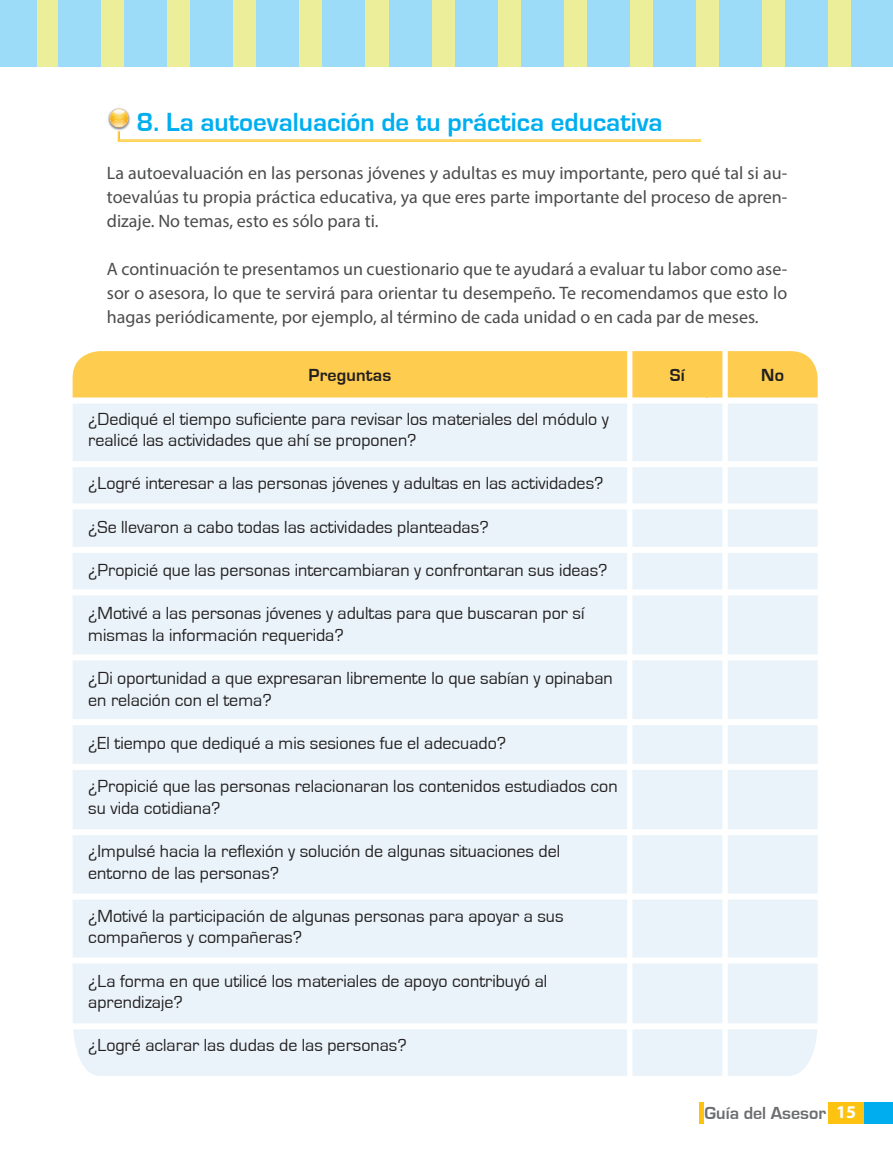
<style>
.page{position:relative;width:893px;height:1150px;background:#fff}
.page>*{position:absolute;margin:0;border:0;box-sizing:border-box;transform-origin:0 0}
.t1{font:700 27px "Eurostile";color:#00aeef}
.t2{font:18px/21.6px "Eurostile";color:#231f20}
.t3{font:18px/24px "Myriad Pro";color:#4b4c4d;text-align:justify}
.t4{font:700 18px "Eurostile";color:#6c6d70}
.t5{font:700 18px "Eurostile";letter-spacing:.01em;color:#231f20}
.s1{font-family:"Myriad Pro";color:#fff}
</style>
<div class="page">
<div style="left:828px;top:1101px;width:65px;height:22px;background:#fec210"></div>
<hr style="left:699px;top:1101px;width:4px;height:22px;background:#fec210">
<div style="left:864px;top:1101px;width:29px;height:22px;background:#00aeef"></div>
<hr style="left:0;top:0;width:1px;height:67px;background:#9cdcf8">
<div style="left:2px;top:0;width:891px;height:67px;background:#edee99"></div>
<div style="left:2px;top:0;width:35px;height:67px;background:#9cdcf8"></div>
<div style="left:58px;top:0;width:43px;height:67px;background:#9cdcf8"></div>
<div style="left:124px;top:0;width:43px;height:67px;background:#9cdcf8"></div>
<div style="left:190px;top:0;width:43px;height:67px;background:#9cdcf8"></div>
<div style="left:257px;top:0;width:42px;height:67px;background:#9cdcf8"></div>
<div style="left:323px;top:0;width:42px;height:67px;background:#9cdcf8"></div>
<div style="left:389px;top:0;width:42px;height:67px;background:#9cdcf8"></div>
<div style="left:455px;top:0;width:42px;height:67px;background:#9cdcf8"></div>
<div style="left:521px;top:0;width:42px;height:67px;background:#9cdcf8"></div>
<div style="left:587px;top:0;width:43px;height:67px;background:#9cdcf8"></div>
<div style="left:653px;top:0;width:43px;height:67px;background:#9cdcf8"></div>
<div style="left:719px;top:0;width:43px;height:67px;background:#9cdcf8"></div>
<div style="left:785px;top:0;width:43px;height:67px;background:#9cdcf8"></div>
<div style="left:851px;top:0;width:42px;height:67px;background:#9cdcf8"></div>
<div style="left:73px;top:351px;width:745px;height:46px;background:#fecc4e"></div>
<div style="left:73px;top:404px;width:745px;height:671px;background:#e9f3f9"></div>
<div style="left:627px;top:350px;width:5px;height:729px;background:#fff"></div>
<div style="left:722px;top:351px;width:6px;height:728px;background:#fff"></div>
<div style="left:72px;top:461px;width:747px;height:6px;background:#fff"></div>
<div style="left:72px;top:503px;width:747px;height:6px;background:#fff"></div>
<div style="left:72px;top:546px;width:747px;height:6px;background:#fff"></div>
<div style="left:72px;top:589px;width:747px;height:6px;background:#fff"></div>
<div style="left:72px;top:654px;width:747px;height:6px;background:#fff"></div>
<div style="left:72px;top:719px;width:747px;height:6px;background:#fff"></div>
<div style="left:72px;top:763px;width:747px;height:6px;background:#fff"></div>
<div style="left:72px;top:829px;width:747px;height:6px;background:#fff"></div>
<div style="left:72px;top:893px;width:747px;height:6px;background:#fff"></div>
<div style="left:72px;top:957px;width:747px;height:6px;background:#fff"></div>
<div style="left:72px;top:1023px;width:747px;height:6px;background:#fff"></div>
<img style="left:108px;top:108px;width:15px;height:16px">
<img style="left:109px;top:109px;width:3px;height:19px">
<img style="left:110px;top:111px;width:2px;height:13px">
<svg style="left:112px;top:109px;width:589px;height:32px"></svg>
<img style="left:112px;top:120px;width:14px;height:7px">
<h1 class="t1" style="left:137px;top:107px;width:527px">8. La autoevaluación de tu práctica educativa</h1>
<p class="t3" style="left:107px;top:161px;width:682px">La autoevaluación en las personas jóvenes y adultas es muy importante, pero qué tal si au&shy;toevalúas tu propia práctica educativa, ya que eres parte importante del proceso de apren&shy;dizaje. No temas, esto es sólo para ti.</p>
<p class="t3" style="left:107px;top:257px;width:682px">A continuación te presentamos un cuestionario que te ayudará a evaluar tu labor como ase&shy;sor o asesora, lo que te servirá para orientar tu desempeño. Te recomendamos que esto lo hagas periódicamente, por ejemplo, al término de cada unidad o en cada par de meses.</p>
<p class="t5" style="left:309px;top:365px;width:84px">Preguntas</p>
<p class="t5" style="left:670px;top:365px;width:16px">Sí</p>
<p class="t5" style="left:761px;top:365px;width:24px">No</p>
<p class="t2" style="left:88px;top:408px;width:522px">¿Dediqué el tiempo suficiente para revisar los materiales del módulo y realicé las actividades que ahí se proponen?</p>
<p class="t2" style="left:88px;top:473px;width:517px">¿Logré interesar a las personas jóvenes y adultas en las actividades?</p>
<p class="t2" style="left:88px;top:516px;width:402px">¿Se llevaron a cabo todas las actividades planteadas?</p>
<p class="t2" style="left:88px;top:559px;width:521px">¿Propicié que las personas intercambiaran y confrontaran sus ideas?</p>
<p class="t2" style="left:88px;top:602px;width:498px">¿Motivé a las personas jóvenes y adultas para que buscaran por sí mismas la información requerida?</p>
<p class="t2" style="left:88px;top:667px;width:526px">¿Di oportunidad a que expresaran libremente lo que sabían y opinaban en relación con el tema?</p>
<p class="t2" style="left:88px;top:732px;width:419px">¿El tiempo que dediqué a mis sesiones fue el adecuado?</p>
<p class="t2" style="left:88px;top:775px;width:531px">¿Propicié que las personas relacionaran los contenidos estudiados con su vida cotidiana?</p>
<p class="t2" style="left:88px;top:840px;width:473px">¿Impulsé hacia la reflexión y solución de algunas situaciones del entorno de las personas?</p>
<p class="t2" style="left:88px;top:905px;width:477px">¿Motivé la participación de algunas personas para apoyar a sus compañeros y compañeras?</p>
<p class="t2" style="left:88px;top:970px;width:460px">¿La forma en que utilicé los materiales de apoyo contribuyó al aprendizaje?</p>
<p class="t2" style="left:88px;top:1034px;width:320px">¿Logré aclarar las dudas de las personas?</p>
<p class="t4" style="left:705px;top:1102px;width:153px">Guía del Asesor <span class="s1">15</span></p>
</div>
